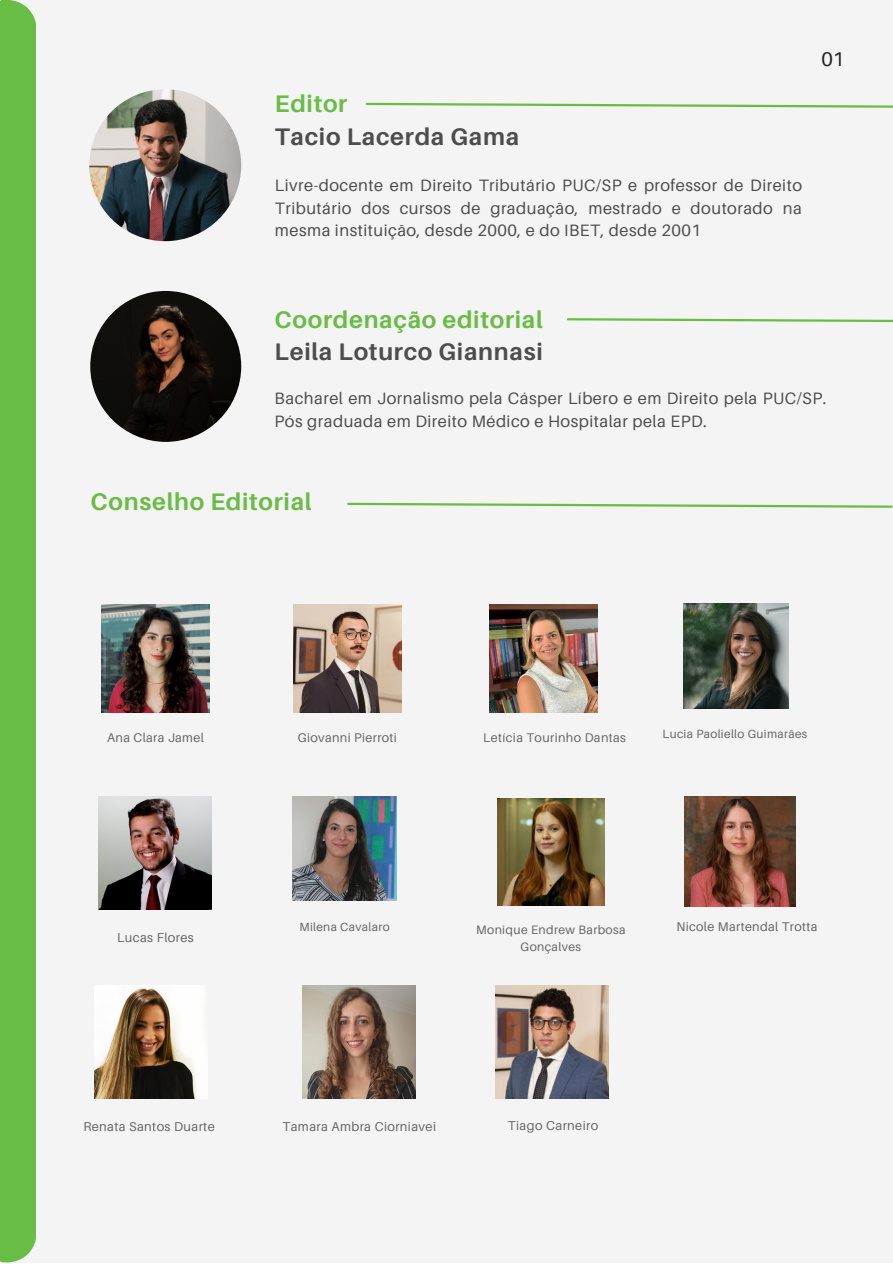
<style>
.page{position:relative;width:893px;height:1264px;background:#fff}
.page>*{position:absolute;margin:0;border:0;box-sizing:border-box;transform-origin:0 0}
.t1{font:700 24px "Aileron";letter-spacing:.03em;color:#69bd45}
.t2{font:700 24px "Aileron";letter-spacing:.03em;color:#4d4d4d}
.t3{font:19.8px "Aileron";color:#222}
.t4{font:16.5px/22.5px "Aileron";letter-spacing:.03em;color:#4d4d4d;text-align:justify}
.t5{font:12.9px "Aileron";letter-spacing:.03em;color:#666}
.t6{font:12.6px "Aileron";letter-spacing:.03em;color:#666}
.t7{font:12.15px/16.6px "Aileron";letter-spacing:.03em;color:#666;text-align:center}
.t8{font:11.85px "Aileron";letter-spacing:.03em;color:#666}
</style>
<div class="page">
<div style="left:0;top:0;width:892px;height:1262px;background:#f4f4f4"></div>
<img style="left:89px;top:89px;width:152px;height:152px;border-radius:50%">
<img style="left:90px;top:291px;width:151px;height:151px;border-radius:50%">
<img style="left:293px;top:604px;width:108px;height:108px">
<img style="left:684px;top:796px;width:111px;height:111px">
<img style="left:683px;top:604px;width:105px;height:104px">
<img style="left:495px;top:985px;width:113px;height:113px">
<img style="left:489px;top:604px;width:108px;height:108px">
<img style="left:292px;top:796px;width:104px;height:104px">
<svg style="left:347px;top:502px;width:545px;height:6px"></svg>
<svg style="left:567px;top:318px;width:325px;height:5px"></svg>
<svg style="left:365px;top:102px;width:527px;height:6px"></svg>
<img style="left:497px;top:798px;width:107px;height:107px">
<img style="left:99px;top:796px;width:113px;height:113px">
<img style="left:94px;top:987px;width:102px;height:111px">
<img style="left:102px;top:604px;width:107px;height:108px">
<img style="left:303px;top:985px;width:113px;height:113px">
<div style="left:0;top:0;width:36px;height:1262px;background:#68bd44"></div>
<p class="t1" style="left:275px;top:89px;width:74px">Editor</p>
<p class="t2" style="left:275px;top:122px;width:246px">Tacio Lacerda Gama</p>
<p class="t4" style="left:275px;top:174px;width:528px">Livre-docente em Direito Tributário PUC/SP e professor de Direito Tributário dos cursos de graduação, mestrado e doutorado na mesma instituição, desde 2000, e do IBET, desde 2001</p>
<p class="t3" style="left:821px;top:47px;width:24px">01</p>
<p class="t1" style="left:274px;top:304px;width:270px">Coordenação editorial</p>
<p class="t2" style="left:274px;top:337px;width:269px">Leila Loturco Giannasi</p>
<p class="t4" style="left:274px;top:387px;width:553px">Bacharel em Jornalismo pela Cásper Líbero e em Direito pela PUC/SP.<br>Pós graduada em Direito Médico e Hospitalar pela EPD.</p>
<p class="t1" style="left:91px;top:486px;width:222px">Conselho Editorial</p>
<p class="t6" style="left:107px;top:730px;width:98px">Ana Clara Jamel</p>
<p class="t6" style="left:298px;top:730px;width:101px">Giovanni Pierroti</p>
<p class="t6" style="left:483px;top:730px;width:144px">Letícia Tourinho Dantas</p>
<p class="t8" style="left:662px;top:727px;width:146px">Lucia Paoliello Guimarães</p>
<p class="t5" style="left:117px;top:929px;width:78px">Lucas Flores</p>
<p class="t5" style="left:83px;top:1118px;width:133px">Renata Santos Duarte</p>
<p class="t8" style="left:299px;top:919px;width:92px">Milena Cavalaro</p>
<p class="t7" style="left:476px;top:921px;width:151px">Monique Endrew Barbosa<br>Gonçalves</p>
<p class="t6" style="left:676px;top:919px;width:143px">Nicole Martendal Trotta</p>
<p class="t5" style="left:282px;top:1118px;width:155px">Tamara Ambra Ciorniavei</p>
<p class="t5" style="left:508px;top:1117px;width:92px">Tiago Carneiro</p>
</div>
